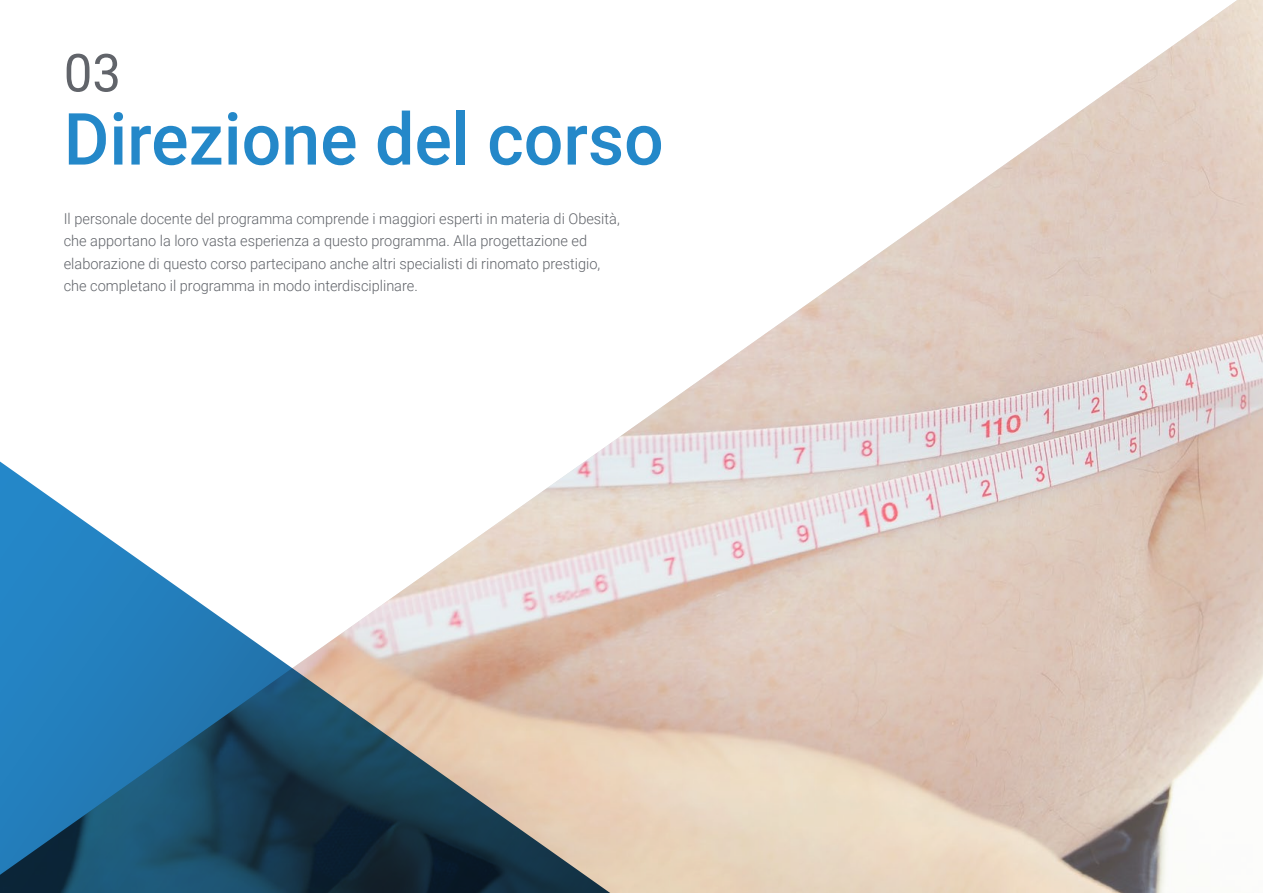
<style>
.page{position:relative;width:1263px;height:893px;background:#fff}
.page>*{position:absolute;margin:0;border:0;box-sizing:border-box;transform-origin:0 0}
.t1{font:500 72px "Roboto";color:#2488c9}
.t2{font:52.5px "Roboto";color:#61646a}
.t3{font:300 15px/22.5px "Roboto";color:#61646a}
</style>
<div class="page">
<img style="left:607px;top:0;width:656px;height:893px">
<svg style="left:0;top:446px;width:640px;height:447px"></svg>
<h2 class="t2" style="left:64px;top:36px;width:59px">03</h2>
<h1 class="t1" style="left:64px;top:89px;width:601px">Direzione del corso</h1>
<p class="t3" style="left:64px;top:207px;width:557px">Il personale docente del programma comprende i maggiori esperti in materia di Obesità, che apportano la loro vasta esperienza a questo programma. Alla progettazione ed elaborazione di questo corso partecipano anche altri specialisti di rinomato prestigio, che completano il programma in modo interdisciplinare.</p>
</div>
